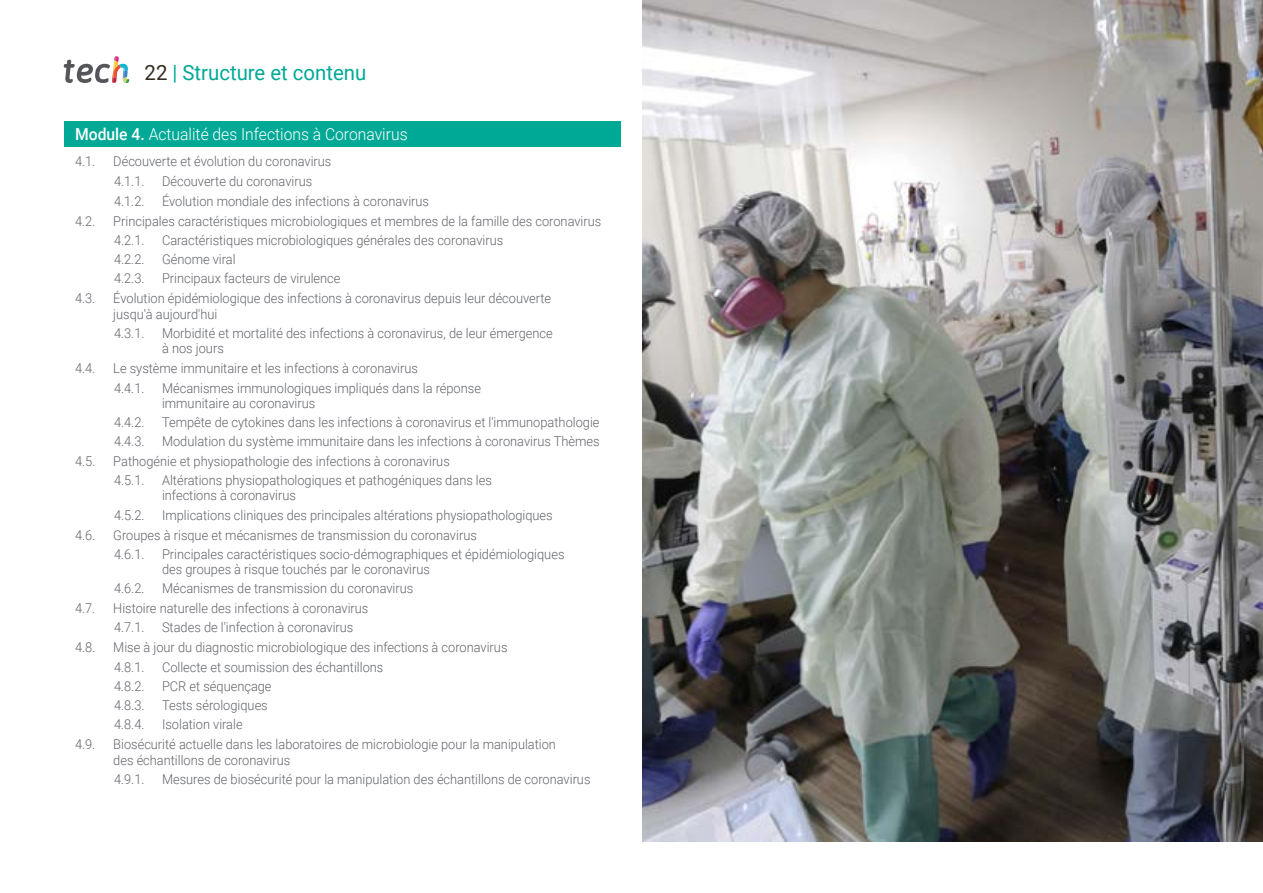
<style>
.page{position:relative;width:1263px;height:893px;background:#fff}
.page>*{position:absolute;margin:0;border:0;box-sizing:border-box;transform-origin:0 0}
.t1{font:21px "Roboto";color:#00a996}
.t2{font:300 16.5px "Roboto";color:#fff;scale:.95 1}
.t3{font:300 13.5px/19.2px "Roboto";color:#61646a;scale:.95 1}
.s1{color:#312e20}
.s2{font-weight:500}
</style>
<div class="page">
<svg style="left:64px;top:56px;width:65px;height:27px"></svg>
<div style="left:64px;top:121px;width:557px;height:25px;background:#00a996"></div>
<img style="left:642px;top:0;width:621px;height:841px">
<h1 class="t1" style="left:145px;top:58px;width:223px"><span class="s1">22</span> | Structure et contenu</h1>
<p class="t2" style="left:75px;top:123px;width:352px"><span class="s2">Module 4.</span> Actualité des Infections à Coronavirus</p>
<p class="t3" style="left:75px;top:151px;width:23px">4.1.</p>
<p class="t3" style="left:113px;top:151px;width:231px">Découverte et évolution du coronavirus<br>4.1.1.</p>
<p class="t3" style="left:162px;top:171px;width:160px">Découverte du coronavirus</p>
<p class="t3" style="left:114px;top:191px;width:34px">4.1.2.</p>
<p class="t3" style="left:162px;top:191px;width:283px">Évolution mondiale des infections à coronavirus</p>
<p class="t3" style="left:75px;top:211px;width:23px">4.2.</p>
<p class="t3" style="left:113px;top:211px;width:515px">Principales caractéristiques microbiologiques et membres de la famille des coronavirus<br>4.2.1.</p>
<p class="t3" style="left:162px;top:230px;width:361px">Caractéristiques microbiologiques générales des coronavirus</p>
<p class="t3" style="left:114px;top:249px;width:34px">4.2.2.</p>
<p class="t3" style="left:162px;top:249px;width:79px">Génome viral</p>
<p class="t3" style="left:114px;top:268px;width:34px">4.2.3.</p>
<p class="t3" style="left:162px;top:268px;width:189px">Principaux facteurs de virulence</p>
<p class="t3" style="left:75px;top:288px;width:23px">4.3.</p>
<p class="t3" style="left:113px;top:290px;width:462px;line-height:15.8px">Évolution épidémiologique des infections à coronavirus depuis leur découverte jusqu'à aujourd'hui</p>
<p class="t3" style="left:114px;top:323px;width:34px">4.3.1.</p>
<p class="t3" style="left:162px;top:326px;width:413px;line-height:15px">Morbidité et mortalité des infections à coronavirus, de leur émergence à nos jours</p>
<p class="t3" style="left:75px;top:358px;width:23px">4.4.</p>
<p class="t3" style="left:113px;top:358px;width:322px">Le système immunitaire et les infections à coronavirus<br>4.4.1.</p>
<p class="t3" style="left:162px;top:380px;width:337px;line-height:15px">Mécanismes immunologiques impliqués dans la réponse immunitaire au coronavirus</p>
<p class="t3" style="left:114px;top:412px;width:34px">4.4.2.</p>
<p class="t3" style="left:162px;top:412px;width:462px">Tempête de cytokines dans les infections à coronavirus et l'immunopathologie</p>
<p class="t3" style="left:114px;top:431px;width:34px">4.4.3.</p>
<p class="t3" style="left:162px;top:431px;width:462px">Modulation du système immunitaire dans les infections à coronavirus Thèmes</p>
<p class="t3" style="left:75px;top:451px;width:23px">4.5.</p>
<p class="t3" style="left:113px;top:451px;width:356px">Pathogénie et physiopathologie des infections à coronavirus<br>4.5.1.</p>
<p class="t3" style="left:162px;top:473px;width:349px;line-height:15px">Altérations physiopathologiques et pathogéniques dans les infections à coronavirus</p>
<p class="t3" style="left:114px;top:505px;width:34px">4.5.2.</p>
<p class="t3" style="left:162px;top:505px;width:413px">Implications cliniques des principales altérations physiopathologiques</p>
<p class="t3" style="left:75px;top:525px;width:23px">4.6.</p>
<p class="t3" style="left:113px;top:525px;width:384px">Groupes à risque et mécanismes de transmission du coronavirus<br>4.6.1.</p>
<p class="t3" style="left:162px;top:546px;width:425px;line-height:15px">Principales caractéristiques socio-démographiques et épidémiologiques des groupes à risque touchés par le coronavirus</p>
<p class="t3" style="left:114px;top:578px;width:34px">4.6.2.</p>
<p class="t3" style="left:162px;top:578px;width:266px">Mécanismes de transmission du coronavirus</p>
<p class="t3" style="left:75px;top:598px;width:23px">4.7.</p>
<p class="t3" style="left:113px;top:598px;width:270px">Histoire naturelle des infections à coronavirus<br>4.7.1.</p>
<p class="t3" style="left:162px;top:617px;width:203px">Stades de l'infection à coronavirus</p>
<p class="t3" style="left:75px;top:637px;width:23px">4.8.</p>
<p class="t3" style="left:113px;top:637px;width:416px">Mise à jour du diagnostic microbiologique des infections à coronavirus<br>4.8.1.</p>
<p class="t3" style="left:162px;top:657px;width:235px">Collecte et soumission des échantillons</p>
<p class="t3" style="left:114px;top:676px;width:34px">4.8.2.</p>
<p class="t3" style="left:162px;top:676px;width:117px">PCR et séquençage</p>
<p class="t3" style="left:114px;top:695px;width:34px">4.8.3.</p>
<p class="t3" style="left:162px;top:695px;width:113px">Tests sérologiques</p>
<p class="t3" style="left:114px;top:714px;width:34px">4.8.4.</p>
<p class="t3" style="left:162px;top:714px;width:86px">Isolation virale</p>
<p class="t3" style="left:75px;top:734px;width:23px">4.9.</p>
<p class="t3" style="left:113px;top:736px;width:467px;line-height:15.8px">Biosécurité actuelle dans les laboratoires de microbiologie pour la manipulation des échantillons de coronavirus</p>
<p class="t3" style="left:114px;top:769px;width:34px">4.9.1.</p>
<p class="t3" style="left:162px;top:769px;width:452px">Mesures de biosécurité pour la manipulation des échantillons de coronavirus</p>
</div>
